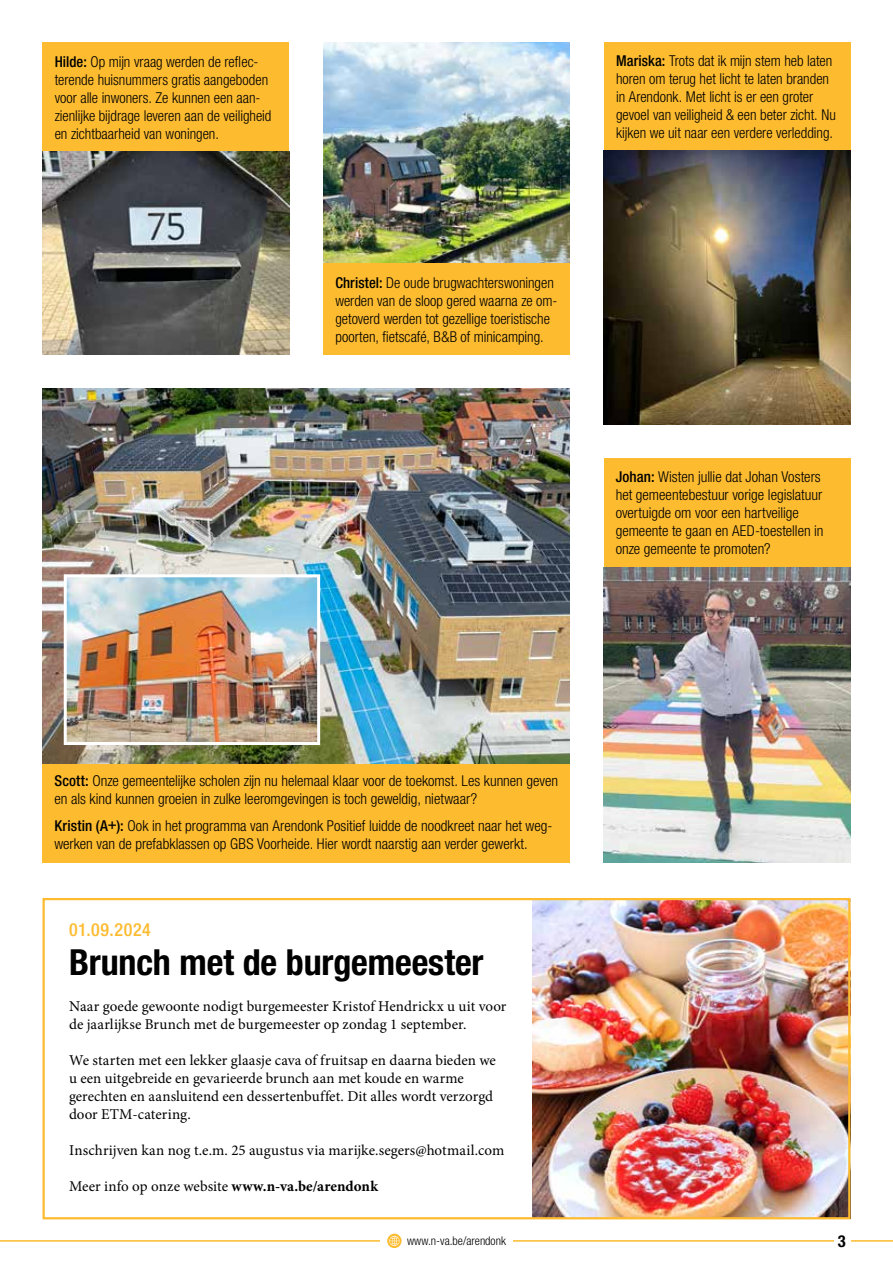
<style>
.page{position:relative;width:893px;height:1263px;background:#fff}
.page>*{position:absolute;margin:0;border:0;box-sizing:border-box;transform-origin:0 0}
.t1{font:700 condensed 36px "Helvetica Neue LT Std";letter-spacing:-.005em;color:#000}
.t2{font:500 condensed 18px "Helvetica Neue LT Std";letter-spacing:.035em;color:#fdbb30}
.t3{font:700 condensed 16.5px "Helvetica Neue LT Std";color:#000}
.t4{font:300 condensed 15px/18px "Helvetica Neue LT Std";color:#000}
.t5{font:15px/18px "Minion Pro";color:#000}
.t6{font:300 condensed 12px "Helvetica Neue LT Std";color:#000}
.s1{font-weight:500}
.s2{font-weight:700}
</style>
<div class="page">
<img style="left:533px;top:901px;width:314px;height:315px">
<div style="left:43px;top:898px;width:807px;height:321px;border:2px solid #fdbb30"></div>
<img style="left:43px;top:389px;width:527px;height:375px">
<hr style="left:0;top:1240px;width:893px;height:1px;background:#fdbb30">
<div style="left:381px;top:1232px;width:131px;height:17px;background:#fff"></div>
<svg style="left:387px;top:1234px;width:15px;height:14px"></svg>
<svg style="left:387px;top:1234px;width:13px;height:14px"></svg>
<img style="left:604px;top:567px;width:246px;height:295px">
<img style="left:604px;top:150px;width:246px;height:274px">
<img style="left:323px;top:43px;width:247px;height:220px">
<img style="left:43px;top:151px;width:246px;height:204px">
<div style="left:43px;top:764px;width:527px;height:98px;background:#fdbb30"></div>
<div style="left:604px;top:458px;width:246px;height:109px;background:#fdbb30"></div>
<div style="left:604px;top:43px;width:246px;height:107px;background:#fdbb30"></div>
<div style="left:323px;top:263px;width:247px;height:92px;background:#fdbb30"></div>
<div style="left:43px;top:43px;width:246px;height:108px;background:#fdbb30"></div>
<div style="left:833px;top:1224px;width:17px;height:33px;background:#fff"></div>
<img style="left:68px;top:578px;width:248px;height:163px">
<div style="left:64px;top:574px;width:256px;height:171px;border:3px solid #fff"></div>
<p class="t4" style="left:55px;top:52px;width:218px"><span class="s1">Hilde:</span> Op mijn vraag werden de reflec&shy;terende huisnummers gratis aangeboden voor alle inwoners. Ze kunnen een aan&shy;zienlijke bijdrage leveren aan de veiligheid en zichtbaarheid van woningen.</p>
<p class="t4" style="left:616px;top:51px;width:221px"><span class="s1">Mariska:</span> Trots dat ik mijn stem heb laten horen om terug het licht te laten branden in Arendonk. Met licht is er een groter gevoel van veiligheid &amp; een beter zicht. Nu kijken we uit naar een verdere verledding.</p>
<p class="t4" style="left:335px;top:273px;width:224px"><span class="s1">Christel:</span> De oude brugwachterswoningen werden van de sloop gered waarna ze om&shy;getoverd werden tot gezellige toeristische poorten, fietscafé, B&amp;B of minicamping.</p>
<p class="t4" style="left:616px;top:467px;width:209px"><span class="s1">Johan:</span> Wisten jullie dat Johan Vosters het gemeentebestuur vorige legislatuur overtuigde om voor een hartveilige gemeente te gaan en AED-toestellen in onze gemeente te promoten?</p>
<p class="t4" style="left:54px;top:771px;width:505px"><span class="s1">Scott:</span> Onze gemeentelijke scholen zijn nu helemaal klaar voor de toekomst. Les kunnen geven en als kind kunnen groeien in zulke leeromgevingen is toch geweldig, nietwaar?</p>
<p class="t4" style="left:54px;top:816px;width:500px"><span class="s1">Kristin (A+):</span> Ook in het programma van Arendonk Positief luidde de noodkreet naar het weg&shy;werken van de prefabklassen op GBS Voorheide. Hier wordt naarstig aan verder gewerkt.</p>
<p class="t2" style="left:69px;top:919px;width:83px">01.09.2024</p>
<h1 class="t1" style="left:69px;top:941px;width:416px">Brunch met de burgemeester</h1>
<p class="t5" style="left:69px;top:998px;width:439px">Naar goede gewoonte nodigt burgemeester Kristof Hendrickx u uit voor de jaarlijkse Brunch met de burgemeester op zondag 1 september.</p>
<p class="t5" style="left:69px;top:1052px;width:428px">We starten met een lekker glaasje cava of fruitsap en daarna bieden we u een uitgebreide en gevarieerde brunch aan met koude en warme gerechten en aansluitend een dessertenbuffet. Dit alles wordt verzorgd door ETM-catering.</p>
<p class="t5" style="left:69px;top:1142px;width:437px">Inschrijven kan nog t.e.m. 25 augustus via marijke.segers@hotmail.com</p>
<p class="t5" style="left:69px;top:1178px;width:310px">Meer info op onze website <span class="s2">www.n-va.be/arendonk</span></p>
<p class="t6" style="left:407px;top:1234px;width:100px">www.n-va.be/arendonk</p>
<p class="t6" style="left:470px;top:1234px;width:30px">fdeling</p>
<p class="t3" style="left:838px;top:1231px;width:9px">3</p>
</div>
